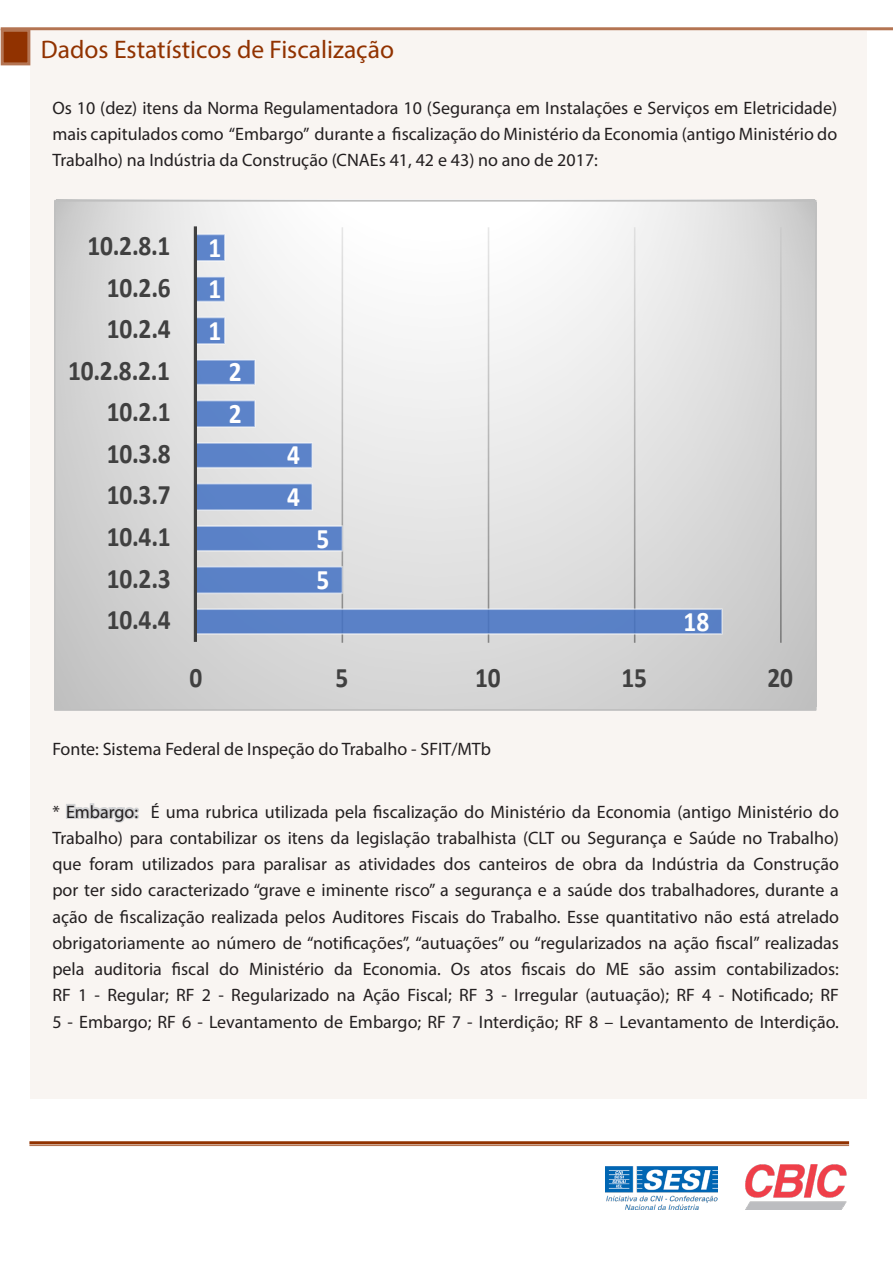
<style>
.page{position:relative;width:893px;height:1263px;background:#fff}
.page>*{position:absolute;margin:0;border:0;box-sizing:border-box;transform-origin:0 0}
.t1{font:700 28.35px "Calibri";letter-spacing:-.005em;color:#404040;scale:.9 1}
.t2{font:700 28.35px "Calibri";color:#fff;scale:.9 1}
.t3{font:25.5px "Myriad Pro";color:#913200}
.t4{font:18px/26.2px "Myriad Pro";color:#231f20;text-align:justify}
</style>
<div class="page">
<hr style="left:29px;top:1141px;width:820px;height:3px;background:#913200">
<hr style="left:29px;top:1144px;width:820px;height:2px;background:#b47452">
<img style="left:605px;top:1166px;width:113px;height:44px">
<img style="left:745px;top:1165px;width:102px;height:45px">
<hr style="left:1px;top:27px;width:892px;height:3px;background:#b47452">
<div style="left:30px;top:31px;width:836px;height:1068px;background:#f9f5f2"></div>
<svg style="left:66px;top:803px;width:73px;height:20px"></svg>
<div style="left:2px;top:30px;width:27px;height:34px;background:#913200"></div>
<div style="left:1px;top:29px;width:29px;height:36px;border:3px solid #b47452"></div>
<svg style="left:57px;top:203px;width:757px;height:505px;background:#d6d6d6"></svg>
<svg style="left:342px;top:227px;width:440px;height:416px;background:#d7d7d7"></svg>
<svg style="left:197px;top:233px;width:527px;height:403px"></svg>
<hr style="left:194px;top:226px;width:3px;height:416px;background:#404040">
<p class="t3" style="left:41px;top:34px;width:355px">Dados Estatísticos de Fiscalização</p>
<p class="t4" style="left:52px;top:94px;width:786px">Os 10 (dez) itens da Norma Regulamentadora 10 (Segurança em Instalações e Serviços em Eletricidade) mais capitulados como “Embargo” durante a fiscalização do Ministério da Economia (antigo Ministério do Trabalho) na Indústria da Construção (CNAEs 41, 42 e 43) no ano de 2017:</p>
<p class="t1" style="left:88px;top:226px;width:93px">10.2.8.1</p>
<p class="t2" style="left:209px;top:227px;width:16px">1</p>
<p class="t1" style="left:107px;top:267px;width:72px">10.2.6</p>
<p class="t2" style="left:209px;top:269px;width:16px">1</p>
<p class="t1" style="left:107px;top:309px;width:72px">10.2.4</p>
<p class="t2" style="left:209px;top:310px;width:16px">1</p>
<p class="t1" style="left:68px;top:350px;width:115px">10.2.8.2.1</p>
<p class="t2" style="left:229px;top:352px;width:16px">2</p>
<p class="t1" style="left:107px;top:392px;width:72px">10.2.1</p>
<p class="t2" style="left:229px;top:393px;width:16px">2</p>
<p class="t1" style="left:107px;top:433px;width:72px">10.3.8</p>
<p class="t2" style="left:287px;top:435px;width:16px">4</p>
<p class="t1" style="left:107px;top:475px;width:72px">10.3.7</p>
<p class="t2" style="left:287px;top:476px;width:16px">4</p>
<p class="t1" style="left:107px;top:516px;width:72px">10.4.1</p>
<p class="t2" style="left:316px;top:518px;width:16px">5</p>
<p class="t1" style="left:107px;top:558px;width:72px">10.2.3</p>
<p class="t2" style="left:316px;top:560px;width:16px">5</p>
<p class="t1" style="left:107px;top:600px;width:72px">10.4.4</p>
<p class="t2" style="left:684px;top:601px;width:30px">18</p>
<p class="t1" style="left:189px;top:657px;width:16px">0</p>
<p class="t1" style="left:335px;top:657px;width:16px">5</p>
<p class="t1" style="left:475px;top:657px;width:30px">10</p>
<p class="t1" style="left:621px;top:657px;width:30px">15</p>
<p class="t1" style="left:767px;top:657px;width:30px">20</p>
<p class="t4" style="left:52px;top:736px;width:440px">Fonte: Sistema Federal de Inspeção do Trabalho - SFIT/MTb</p>
<p class="t4" style="left:52px;top:798px;width:788px">* Embargo: É uma rubrica utilizada pela fiscalização do Ministério da Economia (antigo Ministério do Trabalho) para contabilizar os itens da legislação trabalhista (CLT ou Segurança e Saúde no Trabalho) que foram utilizados para paralisar as atividades dos canteiros de obra da Indústria da Construção por ter sido caracterizado “grave e iminente risco” a segurança e a saúde dos trabalhadores, durante a ação de fiscalização realizada pelos Auditores Fiscais do Trabalho. Esse quantitativo não está atrelado obrigatoriamente ao número de “notificações”, “autuações” ou “regularizados na ação fiscal” realizadas pela auditoria fiscal do Ministério da Economia. Os atos fiscais do ME são assim contabilizados:<br>RF 1 - Regular; RF 2 - Regularizado na Ação Fiscal; RF 3 - Irregular (autuação); RF 4 - Notificado; RF 5 - Embargo; RF 6 - Levantamento de Embargo; RF 7 - Interdição; RF 8 – Levantamento de Interdição.</p>
</div>
